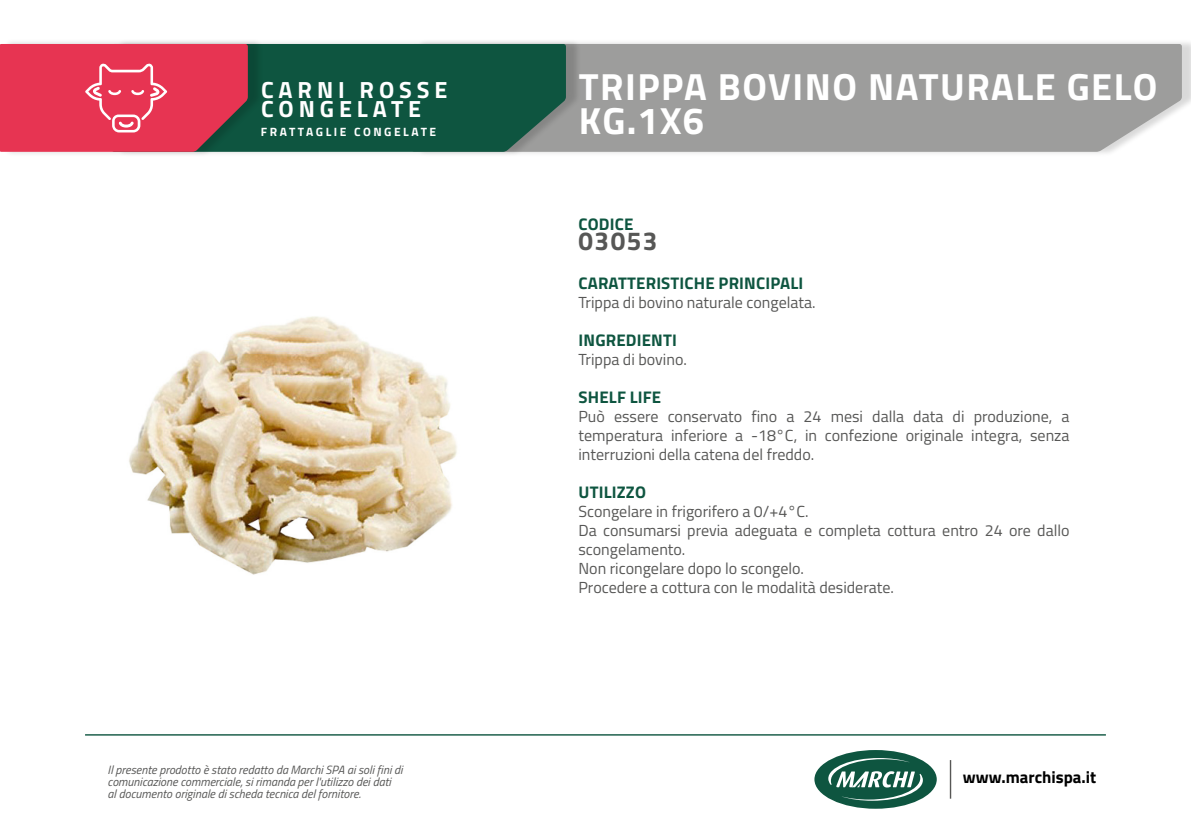
<style>
.page{position:relative;width:1191px;height:840px;background:#fff}
.page>*{position:absolute;margin:0;border:0;box-sizing:border-box;transform-origin:0 0}
.t1{font:700 37.8px/34.2px "Titillium Web";letter-spacing:.04em;color:#fff}
.t2{font:700 26px "Titillium Web";letter-spacing:.06em;color:#575756}
.t3{font:700 23.4px "Titillium Web";letter-spacing:.21em;color:#fff}
.t4{font:700 16.8px "Titillium Web";letter-spacing:.01em;color:#0e5540}
.t5{font:700 16.8px "Titillium Web";color:#000}
.t6{font:16px/19px "Titillium Web";color:#575756;text-align:justify}
.t7{font:italic 12px/12px "Titillium Web";color:#575756}
.t8{font:700 12px "Titillium Web";letter-spacing:.21em;color:#fff}
</style>
<div class="page">
<hr style="left:949px;top:759px;width:2px;height:39px;background:#575756">
<div style="left:814px;top:749px;width:122px;height:59px;background:#0e5540;border-radius:50%"></div>
<svg style="left:828px;top:757px;width:95px;height:43px"></svg>
<hr style="left:85px;top:733px;width:1021px;height:2px;background:#0e5540">
<div style="left:416px;top:39px;width:775px;height:118px;background:#000;opacity:.15"></div>
<div style="left:581px;top:44px;width:600px;height:108px;background:#9d9d9c"></div>
<div style="left:116px;top:39px;width:465px;height:118px;background:#000;opacity:.15"></div>
<div style="left:263px;top:44px;width:303px;height:108px;background:#0e5540"></div>
<div style="left:4px;top:38px;width:259px;height:119px;background:#000;opacity:.15"></div>
<svg style="left:0;top:44px;width:248px;height:108px;background:#dc3c56"></svg>
<img style="left:129px;top:316px;width:328px;height:259px">
<p class="t3" style="left:261px;top:71px;width:188px">CARNI ROSSE</p>
<p class="t3" style="left:261px;top:91px;width:162px">CONGELATE</p>
<p class="t8" style="left:261px;top:123px;width:177px">FRATTAGLIE CONGELATE</p>
<p class="t3" style="left:302px;top:85px;width:91px">CARNE</p>
<p class="t7" style="left:108px;top:762px;width:296px">Il presente prodotto è stato redatto da Marchi SPA ai soli fini di comunicazione commerciale, si rimanda per l'utilizzo dei dati<br>al documento originale di scheda tecnica del fornitore.</p>
<p class="t1" style="left:578px;top:68px;width:580px">TRIPPA BOVINO NATURALE GELO<br>KG.1X6</p>
<p class="t4" style="left:578px;top:212px;width:56px">CODICE</p>
<p class="t2" style="left:578px;top:221px;width:81px">03053</p>
<p class="t4" style="left:578px;top:270px;width:226px">CARATTERISTICHE PRINCIPALI</p>
<p class="t6" style="left:578px;top:291px;width:239px">Trippa di bovino naturale congelata.</p>
<p class="t4" style="left:578px;top:327px;width:100px">INGREDIENTI</p>
<p class="t6" style="left:578px;top:348px;width:110px">Trippa di bovino.</p>
<p class="t4" style="left:578px;top:384px;width:84px">SHELF LIFE</p>
<p class="t6" style="left:578px;top:405px;width:492px">Può essere conservato fino a 24 mesi dalla data di produzione, a temperatura inferiore a -18°C, in confezione originale integra, senza interruzioni della catena del freddo.</p>
<p class="t4" style="left:578px;top:479px;width:69px">UTILIZZO</p>
<p class="t6" style="left:578px;top:500px;width:231px">Scongelare in frigorifero a 0/+4°C.</p>
<p class="t6" style="left:578px;top:519px;width:492px">Da consumarsi previa adeguata e completa cottura entro 24 ore dallo scongelamento.</p>
<p class="t6" style="left:578px;top:557px;width:227px">Non ricongelare dopo lo scongelo.</p>
<p class="t6" style="left:578px;top:576px;width:317px">Procedere a cottura con le modalità desiderate.</p>
<p class="t5" style="left:963px;top:764px;width:135px">www.marchispa.it</p>
</div>
